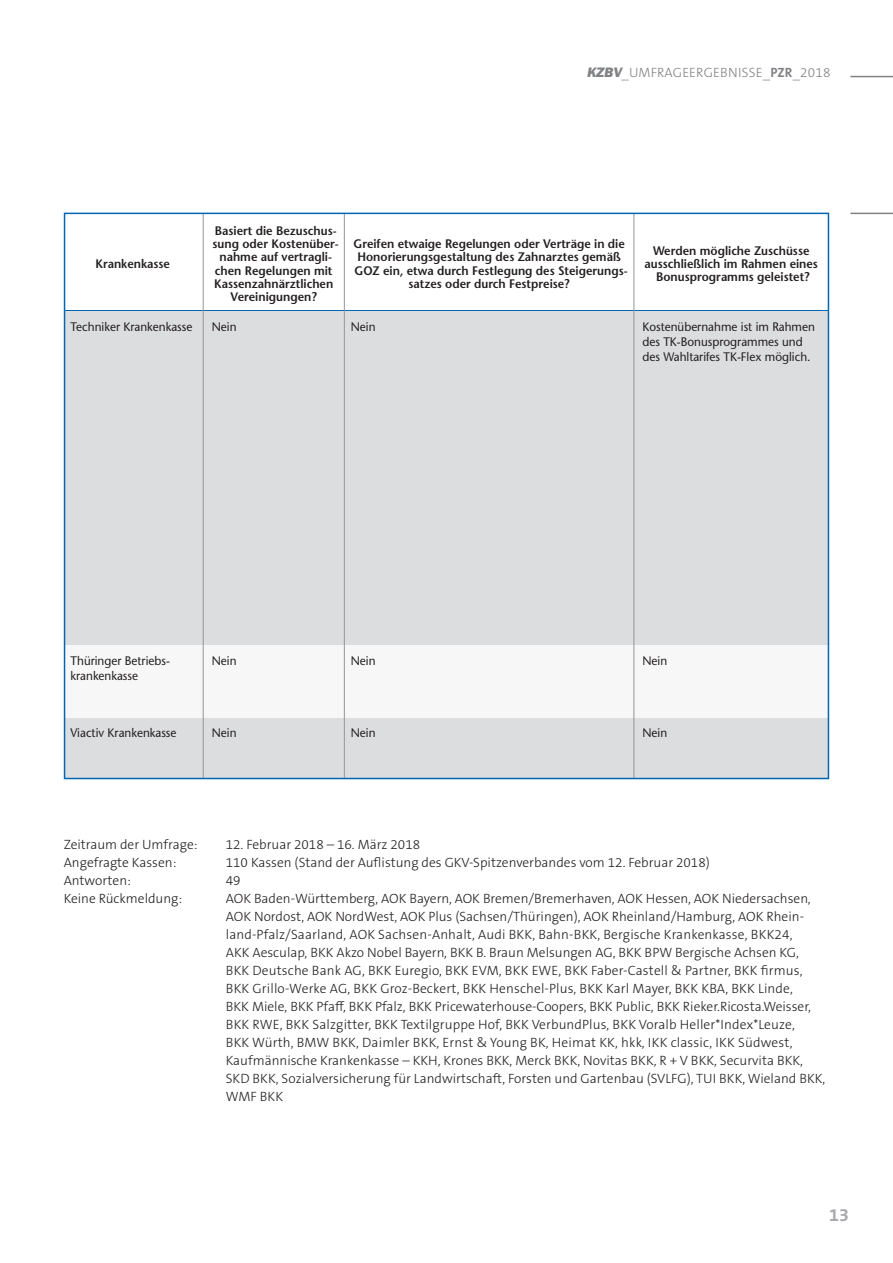
<style>
.page{position:relative;width:893px;height:1263px;background:#fff}
.page>*{position:absolute;margin:0;border:0;box-sizing:border-box;transform-origin:0 0}
.t1{font:700 18px "The Sans B7";color:#a8a9ad}
.t2{font:300 13.5px/18px "The Sans B Plus W3";color:#231f20}
.t3{font:300 13.5px "The Sans B Plus W3";letter-spacing:.015em;color:#808285}
.t4{font:600 12.3px/13.2px "Stone Sans";color:#231f20;text-align:center;scale:.95 1}
.t5{font:12.3px/15px "Stone Sans";color:#231f20;scale:.95 1}
.s1{font-family:"Franklin ITCBQ";font-weight:800;font-style:italic}
.s2{font-family:"The Sans B Plus W7";font-weight:700}
</style>
<div class="page">
<svg style="left:67px;top:216px;width:759px;height:560px"></svg>
<hr style="left:850px;top:76px;width:43px;height:1px;background:#808285">
<hr style="left:850px;top:213px;width:43px;height:1px;background:#808285">
<p class="t3" style="left:587px;top:64px;width:245px"><span class="s1">KZBV</span>_UMFRAGEERGEBNISSE_<span class="s2">PZR</span>_2018</p>
<p class="t4" style="left:95px;top:257px;width:80px">Krankenkasse</p>
<p class="t5" style="left:71px;top:319px;width:130px">Techniker Krankenkasse</p>
<p class="t4" style="left:213px;top:224px;width:134px">Basiert die Bezuschus&shy;sung oder Kostenüber&shy;nahme auf vertragli&shy;chen Regelungen mit<br>Kassenzahnärztlichen<br>Vereinigungen?</p>
<p class="t5" style="left:212px;top:319px;width:28px">Nein</p>
<p class="t4" style="left:353px;top:237px;width:290px">Greifen etwaige Regelungen oder Verträge in die Honorierungsgestaltung des Zahnarztes gemäß GOZ ein, etwa durch Festlegung des Steigerungs&shy;satzes oder durch Festpreise?</p>
<p class="t5" style="left:351px;top:319px;width:28px">Nein</p>
<p class="t4" style="left:644px;top:244px;width:184px">Werden mögliche Zuschüsse ausschließlich im Rahmen eines<br>Bonusprogramms geleistet?</p>
<p class="t5" style="left:642px;top:319px;width:183px">Kostenübernahme ist im Rahmen des TK-Bonusprogrammes und des Wahltarifes TK-Flex möglich.</p>
<p class="t5" style="left:71px;top:653px;width:106px">Thüringer Betriebs - krankenkasse</p>
<p class="t5" style="left:71px;top:725px;width:113px">Viactiv Krankenkasse</p>
<p class="t5" style="left:212px;top:653px;width:28px">Nein</p>
<p class="t5" style="left:212px;top:725px;width:28px">Nein</p>
<p class="t5" style="left:351px;top:653px;width:28px">Nein</p>
<p class="t5" style="left:351px;top:725px;width:28px">Nein</p>
<p class="t5" style="left:642px;top:653px;width:28px">Nein</p>
<p class="t5" style="left:642px;top:725px;width:28px">Nein</p>
<p class="t2" style="left:64px;top:835px;width:135px">Zeitraum der Umfrage:</p>
<p class="t2" style="left:226px;top:835px;width:196px">12. Februar 2018 – 16. März 2018</p>
<p class="t2" style="left:64px;top:853px;width:114px">Angefragte Kassen:</p>
<p class="t2" style="left:226px;top:853px;width:486px">110 Kassen (Stand der Auflistung des GKV-Spitzenverbandes vom 12. Februar 2018)</p>
<p class="t2" style="left:64px;top:871px;width:69px">Antworten:</p>
<p class="t2" style="left:226px;top:871px;width:16px">49</p>
<p class="t2" style="left:64px;top:889px;width:120px">Keine Rückmeldung:</p>
<p class="t2" style="left:226px;top:889px;width:601px">AOK Baden-Württemberg, AOK Bayern, AOK Bremen/Bremerhaven, AOK Hessen, AOK Niedersachsen, AOK Nordost, AOK NordWest, AOK Plus (Sachsen/Thüringen), AOK Rheinland/Hamburg, AOK Rhein&shy;land-Pfalz/Saarland, AOK Sachsen-Anhalt, Audi BKK, Bahn-BKK, Bergische Krankenkasse, BKK24,<br>AKK Aesculap, BKK Akzo Nobel Bayern, BKK B. Braun Melsungen AG, BKK BPW Bergische Achsen KG, BKK Deutsche Bank AG, BKK Euregio, BKK EVM, BKK EWE, BKK Faber-Castell &amp; Partner, BKK firmus, BKK Grillo-Werke AG, BKK Groz-Beckert, BKK Henschel-Plus, BKK Karl Mayer, BKK KBA, BKK Linde,<br>BKK Miele, BKK Pfaff, BKK Pfalz, BKK Pricewaterhouse-Coopers, BKK Public, BKK Rieker.Ricosta.Weisser, BKK RWE, BKK Salzgitter, BKK Textilgruppe Hof, BKK VerbundPlus, BKK Voralb Heller*Index*Leuze,<br>BKK Würth, BMW BKK, Daimler BKK, Ernst &amp; Young BK, Heimat KK, hkk, IKK classic, IKK Südwest, Kaufmännische Krankenkasse – KKH, Krones BKK, Merck BKK, Novitas BKK, R + V BKK, Securvita BKK, SKD BKK, Sozialversicherung für Landwirtschaft, Forsten und Gartenbau (SVLFG), TUI BKK, Wieland BKK, WMF BKK</p>
<h1 class="t1" style="left:829px;top:1206px;width:21px">13</h1>
</div>
